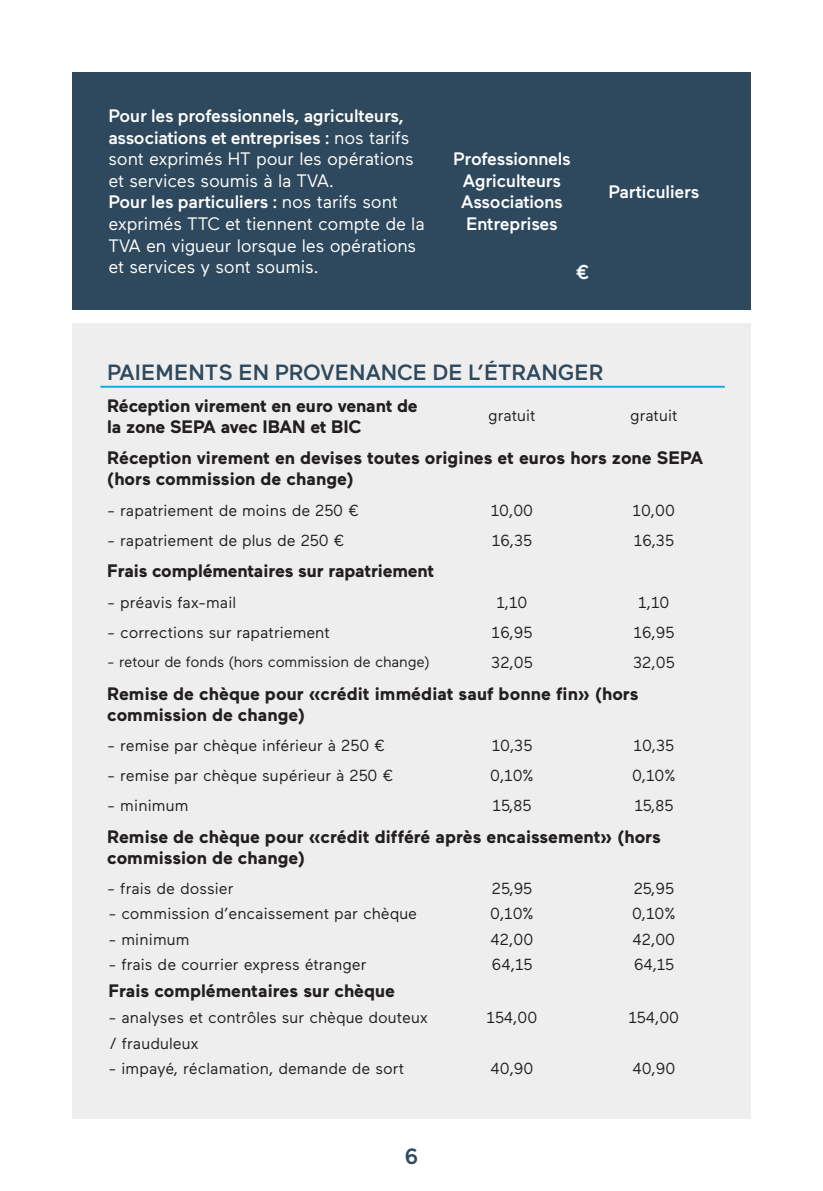
<style>
.page{position:relative;width:823px;height:1191px;background:#fff}
.page>*{position:absolute;margin:0;border:0;box-sizing:border-box;transform-origin:0 0}
.t1{font:500 22px "Maax";color:#2e495d}
.t2{font:500 20px "Maax";color:#fff}
.t3{font:700 18px/21px "Maax";color:#231f20}
.t4{font:18px/21.6px "Maax";letter-spacing:-.01em;color:#fff}
.t5{font:500 18px "Maax";letter-spacing:-.01em;color:#fff}
.t6{font:16px/26px "Maax";color:#231f20}
.t7{font:15px "Maax";letter-spacing:-.01em;color:#231f20}
.s1{font-weight:500}
</style>
<div class="page">
<div style="left:72px;top:324px;width:678px;height:795px;background:#eeeeef"></div>
<hr style="left:100px;top:386px;width:341px;height:2px;background:#14abe3">
<hr style="left:441px;top:386px;width:141px;height:2px;background:#14abe3">
<hr style="left:582px;top:386px;width:142px;height:2px;background:#14abe3">
<div style="left:72px;top:72px;width:678px;height:237px;background:#2e495d"></div>
<p class="t4" style="left:108px;top:105px;width:306px"><span class="s1">Pour les professionnels, agriculteurs, associations et entreprises :</span> nos tarifs sont exprimés HT pour les opérations et services soumis à la TVA.</p>
<p class="t4" style="left:108px;top:191px;width:317px"><span class="s1">Pour les particuliers :</span> nos tarifs sont exprimés TTC et tiennent compte de la TVA en vigueur lorsque les opérations et services y sont soumis.</p>
<p class="t5" style="left:453px;top:149px;width:119px">Professionnels</p>
<p class="t5" style="left:462px;top:171px;width:100px">Agriculteurs</p>
<p class="t5" style="left:461px;top:192px;width:103px">Associations</p>
<p class="t5" style="left:466px;top:214px;width:93px">Entreprises</p>
<p class="t2" style="left:575px;top:261px;width:16px">€</p>
<p class="t5" style="left:608px;top:182px;width:92px">Particuliers</p>
<p class="t1" style="left:107px;top:360px;width:497px">PAIEMENTS EN PROVENANCE DE L’ÉTRANGER</p>
<p class="t3" style="left:107px;top:395px;width:312px">Réception virement en euro venant de la zone SEPA avec IBAN et BIC</p>
<p class="t6" style="left:488px;top:403px;width:49px">gratuit</p>
<p class="t6" style="left:629px;top:403px;width:49px">gratuit</p>
<p class="t3" style="left:107px;top:448px;width:597px">Réception virement en devises toutes origines et euros hors zone SEPA (hors commission de change)</p>
<p class="t6" style="left:107px;top:497px;width:253px">- rapatriement de moins de 250 €</p>
<p class="t6" style="left:490px;top:497px;width:44px">10,00</p>
<p class="t6" style="left:632px;top:497px;width:44px">10,00</p>
<p class="t6" style="left:107px;top:527px;width:239px">- rapatriement de plus de 250 €</p>
<p class="t6" style="left:491px;top:527px;width:42px">16,35</p>
<p class="t6" style="left:633px;top:527px;width:42px">16,35</p>
<p class="t3" style="left:107px;top:561px;width:328px">Frais complémentaires sur rapatriement</p>
<p class="t6" style="left:107px;top:589px;width:130px">- préavis fax-mail</p>
<p class="t6" style="left:496px;top:589px;width:33px">1,10</p>
<p class="t6" style="left:638px;top:589px;width:33px">1,10</p>
<p class="t6" style="left:107px;top:619px;width:224px">- corrections sur rapatriement</p>
<p class="t6" style="left:491px;top:619px;width:42px">16,95</p>
<p class="t6" style="left:633px;top:619px;width:42px">16,95</p>
<p class="t7" style="left:107px;top:654px;width:324px">- retour de fonds (hors commission de change)</p>
<p class="t6" style="left:491px;top:650px;width:43px">32,05</p>
<p class="t6" style="left:632px;top:650px;width:43px">32,05</p>
<p class="t3" style="left:107px;top:683px;width:532px">Remise de chèque pour «crédit immédiat sauf bonne fin» (hors commission de change)</p>
<p class="t6" style="left:107px;top:732px;width:279px">- remise par chèque inférieur à 250 €</p>
<p class="t6" style="left:491px;top:732px;width:42px">10,35</p>
<p class="t6" style="left:633px;top:732px;width:42px">10,35</p>
<p class="t6" style="left:107px;top:763px;width:287px">- remise par chèque supérieur à 250 €</p>
<p class="t6" style="left:490px;top:763px;width:45px">0,10%</p>
<p class="t6" style="left:631px;top:763px;width:45px">0,10%</p>
<p class="t6" style="left:107px;top:793px;width:83px">- minimum</p>
<p class="t6" style="left:492px;top:793px;width:40px">15,85</p>
<p class="t6" style="left:634px;top:793px;width:40px">15,85</p>
<p class="t3" style="left:107px;top:826px;width:554px">Remise de chèque pour «crédit différé après encaissement» (hors commission de change)</p>
<p class="t6" style="left:107px;top:876px;width:128px">- frais de dossier</p>
<p class="t6" style="left:491px;top:876px;width:42px">25,95</p>
<p class="t6" style="left:633px;top:876px;width:42px">25,95</p>
<p class="t6" style="left:108px;top:901px;width:310px">- commission d’encaissement par chèque</p>
<p class="t6" style="left:490px;top:901px;width:45px">0,10%</p>
<p class="t6" style="left:631px;top:901px;width:45px">0,10%</p>
<p class="t6" style="left:108px;top:926px;width:83px">- minimum</p>
<p class="t6" style="left:490px;top:926px;width:44px">42,00</p>
<p class="t6" style="left:632px;top:926px;width:44px">42,00</p>
<p class="t6" style="left:108px;top:952px;width:259px">- frais de courrier express étranger</p>
<p class="t6" style="left:491px;top:952px;width:42px">64,15</p>
<p class="t6" style="left:633px;top:952px;width:42px">64,15</p>
<p class="t3" style="left:108px;top:981px;width:288px">Frais complémentaires sur chèque</p>
<p class="t6" style="left:108px;top:1004px;width:321px">- analyses et contrôles sur chèque douteux / frauduleux</p>
<p class="t6" style="left:486px;top:1004px;width:52px">154,00</p>
<p class="t6" style="left:628px;top:1004px;width:52px">154,00</p>
<p class="t6" style="left:108px;top:1056px;width:297px">- impayé, réclamation, demande de sort</p>
<p class="t6" style="left:490px;top:1056px;width:44px">40,90</p>
<p class="t6" style="left:632px;top:1056px;width:44px">40,90</p>
<p class="t1" style="left:404px;top:1144px;width:15px">6</p>
</div>
